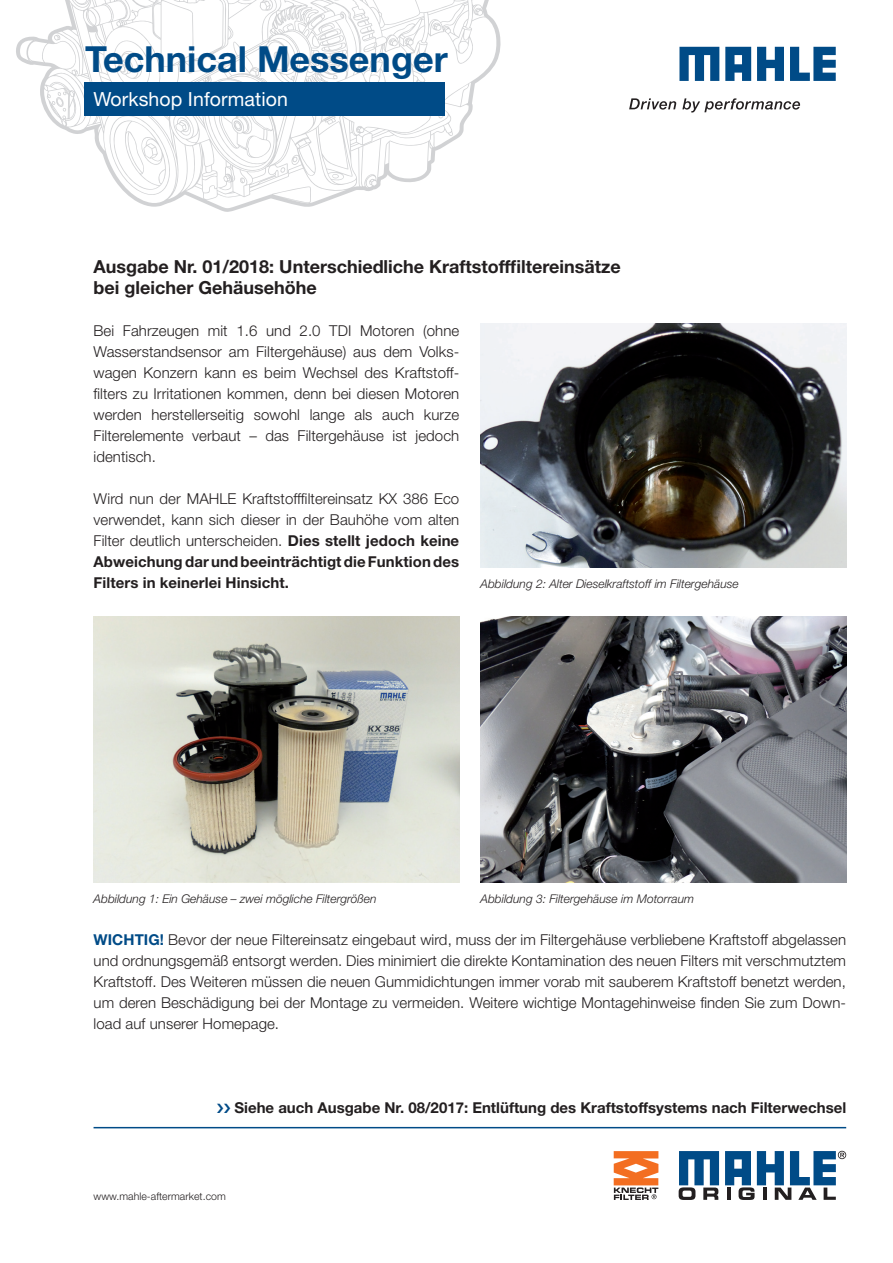
<style>
.page{position:relative;width:893px;height:1263px;background:#fff}
.page>*{position:absolute;margin:0;border:0;box-sizing:border-box;transform-origin:0 0}
.t1{font:700 36px "Helvetica Neue LT Pro";color:#004b87}
.t2{font:19.5px "Helvetica Neue LT Pro";letter-spacing:.005em;color:#fff}
.t3{font:700 18px/21px "Helvetica Neue LT Pro";color:#231f20}
.t4{font:300 15px/21px "Helvetica Neue LT Pro";letter-spacing:.005em;color:#231f20;text-align:justify}
.t5{font:700 15px "Helvetica Neue LT Pro";color:#231f20}
.t6{font:italic 300 12px "Helvetica Neue LT Pro";color:#231f20}
.t7{font:300 10.5px "Helvetica Neue LT Pro";letter-spacing:.005em;color:#231f20}
.s1{font-weight:700}
.s2{font-weight:700;color:#004b87}
</style>
<div class="page">
<svg style="left:16px;top:0;width:485px;height:212px"></svg>
<div style="left:84px;top:82px;width:361px;height:34px;background:#004b87"></div>
<svg style="left:629px;top:98px;width:171px;height:15px"></svg>
<svg style="left:679px;top:47px;width:157px;height:34px"></svg>
<hr style="left:94px;top:1127px;width:752px;height:1px;background:#004b87">
<img style="left:94px;top:617px;width:365px;height:265px">
<img style="left:480px;top:323px;width:366px;height:244px">
<img style="left:480px;top:617px;width:366px;height:265px">
<svg style="left:679px;top:1151px;width:40px;height:49px"></svg>
<svg style="left:725px;top:1151px;width:121px;height:49px"></svg>
<svg style="left:614px;top:1151px;width:44px;height:49px"></svg>
<h1 class="t1" style="left:85px;top:37px;width:364px">Technical Messenger</h1>
<h2 class="t2" style="left:94px;top:87px;width:196px">Workshop Information</h2>
<p class="t3" style="left:94px;top:256px;width:529px">Ausgabe Nr. 01/2018: Unterschiedliche Kraftstofffiltereinsätze bei gleicher Gehäusehöhe</p>
<p class="t4" style="left:94px;top:320px;width:367px">Bei Fahrzeugen mit 1.6 und 2.0 TDI Motoren (ohne Wasserstandsensor am Filtergehäuse) aus dem Volks&shy;wagen Konzern kann es beim Wechsel des Kraftstoff&shy;filters zu Irritationen kommen, denn bei diesen Motoren werden herstellerseitig sowohl lange als auch kurze Filterelemente verbaut – das Filtergehäuse ist jedoch identisch.</p>
<p class="t4" style="left:94px;top:488px;width:367px">Wird nun der MAHLE Kraftstofffiltereinsatz KX 386 Eco verwendet, kann sich dieser in der Bauhöhe vom alten Filter deutlich unterscheiden. <span class="s1">Dies stellt jedoch keine Abweichung dar und beeinträchtigt die Funktion des Filters in keinerlei Hinsicht.</span></p>
<p class="t6" style="left:480px;top:576px;width:260px">Abbildung 2: Alter Dieselkraftstoff im Filtergehäuse</p>
<p class="t6" style="left:94px;top:891px;width:284px">Abbildung 1: Ein Gehäuse – zwei mögliche Filtergrößen</p>
<p class="t6" style="left:480px;top:891px;width:215px">Abbildung 3: Filtergehäuse im Motorraum</p>
<p class="t4" style="left:94px;top:929px;width:754px"><span class="s2">WICHTIG!</span> Bevor der neue Filtereinsatz eingebaut wird, muss der im Filtergehäuse verbliebene Kraftstoff abgelassen und ordnungsgemäß entsorgt werden. Dies minimiert die direkte Kontamination des neuen Filters mit verschmutztem Kraftstoff. Des Weiteren müssen die neuen Gummidichtungen immer vorab mit sauberem Kraftstoff benetzt werden, um deren Beschädigung bei der Montage zu vermeiden. Weitere wichtige Montagehinweise finden Sie zum Down&shy;load auf unserer Homepage.</p>
<p class="t5" style="left:234px;top:1098px;width:613px">Siehe auch Ausgabe Nr. 08/2017: Entlüftung des Kraftstoffsystems nach Filterwechsel</p>
<p class="t7" style="left:94px;top:1190px;width:134px">www.mahle-aftermarket.com</p>
</div>
